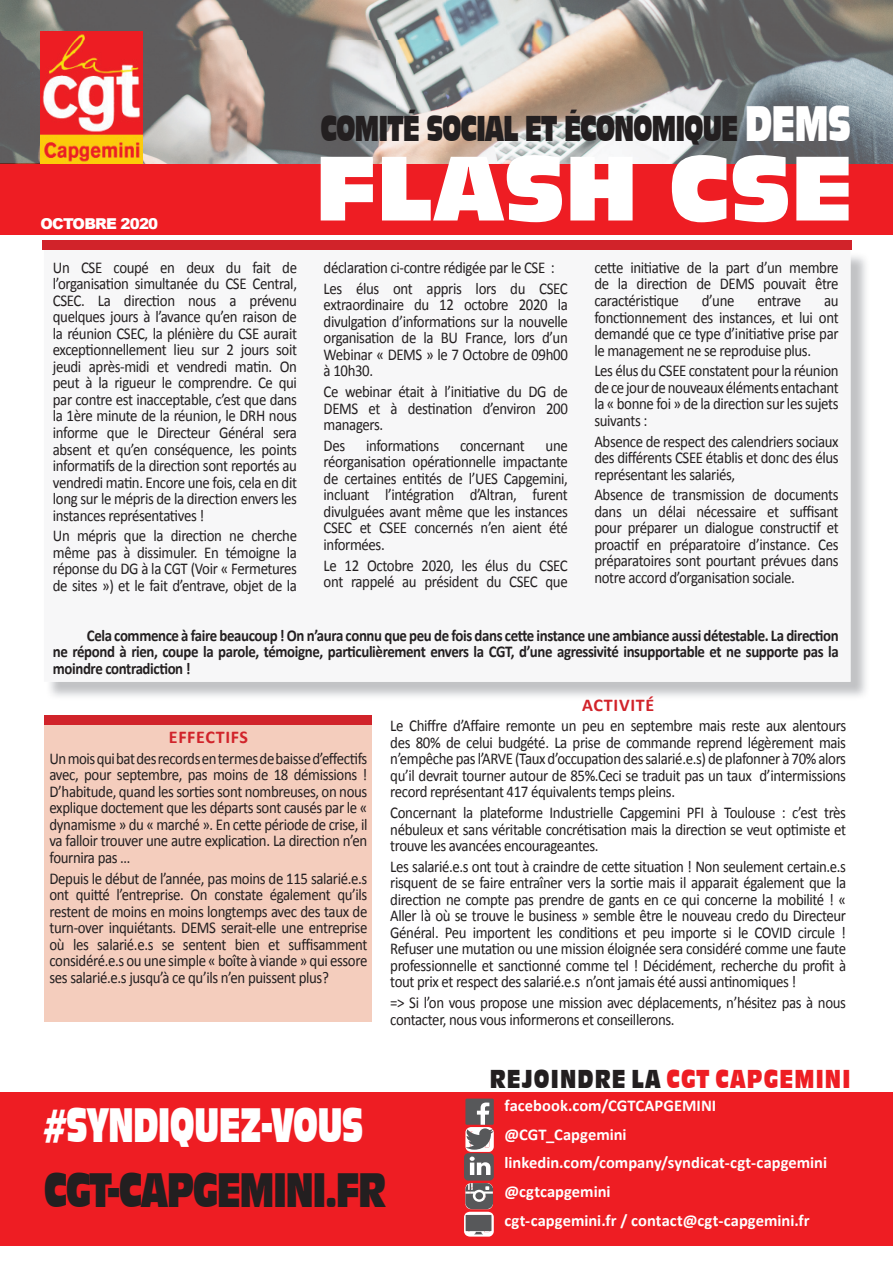
<style>
.page{position:relative;width:893px;height:1263px;background:#fff}
.page>*{position:absolute;margin:0;border:0;box-sizing:border-box;transform-origin:0 0}
.t1{font:85.65px "Incised 901 BT Compact";letter-spacing:-.005em;color:#fff}
.t2{font:45px "Incised 901 BT Compact";letter-spacing:-.05em;color:#231f20;scale:.74 1}
.t3{font:45px "Incised 901 BT Compact";letter-spacing:-.025em;color:#fff;scale:.67 1}
.t4{font:33.45px "Incised 901 BT Compact";letter-spacing:-.05em;color:#231f20;scale:.7 1}
.t5{font:24.15px "Incised 901 BT Compact";letter-spacing:.06em;color:#ee1d23;scale:.78 1}
.t6{font:700 18px "Calibri";letter-spacing:.04em;color:#d1232a}
.t7{font:16.5px/16.5px "Calibri";letter-spacing:-.025em;color:#231f20;text-align:justify;scale:.9 1}
.t8{font:700 16.5px/16.5px "Calibri";letter-spacing:-.025em;color:#231f20;text-align:justify;scale:.9 1}
.t9{font:700 16.5px/28.7px "Calibri";color:#fff}
.t10{font:900 15px "Arial";letter-spacing:-.05em;color:#fff}
.s1{font-size:46.5px;color:#fff}
.s2{color:#231f20}
</style>
<div class="page">
<div style="left:0;top:164px;width:893px;height:71px;background:#ee1d23"></div>
<img style="left:0;top:0;width:446px;height:41px">
<img style="left:446px;top:0;width:447px;height:164px">
<img style="left:0;top:41px;width:40px;height:123px">
<img style="left:143px;top:41px;width:304px;height:123px">
<img style="left:50px;top:256px;width:816px;height:441px">
<svg style="left:50px;top:256px;width:800px;height:426px"></svg>
<div style="left:45px;top:724px;width:327px;height:298px;background:#f4cdbd"></div>
<div style="left:43px;top:240px;width:809px;height:10px;background:#d1232a"></div>
<img style="left:40px;top:32px;width:103px;height:132px">
<div style="left:0;top:1092px;width:893px;height:154px;background:#ee1d23"></div>
<div style="left:465px;top:1098px;width:29px;height:27px;background:#57585a;border-radius:2px"></div>
<img style="left:464px;top:1212px;width:30px;height:24px">
<svg style="left:464px;top:1102px;width:30px;height:107px"></svg>
<div style="left:466px;top:1215px;width:25px;height:16px;background:#57585a"></div>
<svg style="left:474px;top:1231px;width:15px;height:3px"></svg>
<div style="left:45px;top:715px;width:327px;height:9px;background:#d1232a"></div>
<p class="t10" style="left:40px;top:213px;width:119px">OCTOBRE 2020</p>
<p class="t7" style="left:53px;top:259px;width:273px">Un CSE coupé en deux du fait de l’organisation simultanée du CSE Central, CSEC. La direction nous a prévenu quelques jours à l’avance qu’en raison de la réunion CSEC, la plénière du CSE aurait exceptionnellement lieu sur 2 jours soit jeudi après-midi et vendredi matin. On peut à la rigueur le comprendre. Ce qui par contre est inacceptable, c’est que dans la 1ère minute de la réunion, le DRH nous informe que le Directeur Général sera absent et qu’en conséquence, les points informatifs de la direction sont reportés au vendredi matin. Encore une fois, cela en dit long sur le mépris de la direction envers les instances représentatives !</p>
<p class="t7" style="left:53px;top:528px;width:273px">Un mépris que la direction ne cherche même pas à dissimuler. En témoigne la réponse du DG à la CGT (Voir « Fermetures de sites ») et le fait d’entrave, objet de la</p>
<h3 class="t4" style="left:321px;top:109px;width:759px">COMITÉ SOCIAL ET ÉCONOMIQUE <span class="s1">DEMS</span></h3>
<h1 class="t1" style="left:315px;top:138px;width:540px">FLASH CSE</h1>
<p class="t7" style="left:324px;top:257px;width:273px;line-height:20.7px">déclaration ci-contre rédigée par le CSE :<br>Les élus ont appris lors du CSEC</p>
<p class="t7" style="left:324px;top:297px;width:273px">extraordinaire du 12 octobre 2020 la divulgation d’informations sur la nouvelle organisation de la BU France, lors d’un Webinar « DEMS » le 7 Octobre de 09h00 à 10h30.</p>
<p class="t7" style="left:324px;top:383px;width:273px">Ce webinar était à l’initiative du DG de DEMS et à destination d’environ 200 managers.</p>
<p class="t7" style="left:324px;top:437px;width:25px">Des</p>
<p class="t7" style="left:366px;top:437px;width:83px">informations</p>
<p class="t7" style="left:460px;top:437px;width:74px">concernant</p>
<p class="t7" style="left:324px;top:437px;width:273px;text-indent:222px">une réorganisation opérationnelle impactante de certaines entités de l’UES Capgemini, incluant l’intégration d’Altran, furent divulguées avant même que les instances CSEC et CSEE concernés n’en aient été informées.</p>
<p class="t7" style="left:324px;top:557px;width:273px">Le 12 Octobre 2020, les élus du CSEC ont rappelé au président du CSEC que</p>
<p class="t7" style="left:594px;top:259px;width:273px">cette initiative de la part d’un membre de la direction de DEMS pouvait être caractéristique</p>
<p class="t7" style="left:702px;top:292px;width:38px">d’une</p>
<p class="t7" style="left:758px;top:292px;width:50px">entrave</p>
<p class="t7" style="left:594px;top:292px;width:273px;text-indent:230px">au fonctionnement des instances, et lui ont demandé que ce type d’initiative prise par le management ne se reproduise plus.</p>
<p class="t7" style="left:594px;top:363px;width:273px">Les élus du CSEE constatent pour la réunion de ce jour de nouveaux éléments entachant la « bonne foi » de la direction sur les sujets suivants :</p>
<p class="t7" style="left:594px;top:433px;width:273px">Absence de respect des calendriers sociaux des différents CSEE établis et donc des élus représentant les salariés,</p>
<p class="t7" style="left:594px;top:487px;width:273px">Absence de transmission de documents dans un délai nécessaire et suffisant pour préparer un dialogue constructif et proactif en préparatoire d’instance. Ces préparatoires sont pourtant prévues dans notre accord d’organisation sociale.</p>
<p class="t8" style="left:53px;top:627px;width:875px;text-indent:34px">Cela commence à faire beaucoup ! On n’aura connu que peu de fois dans cette instance une ambiance aussi détestable. La direction ne répond à rien, coupe la parole, témoigne, particulièrement envers la CGT, d’une agressivité insupportable et ne supporte pas la moindre contradiction !</p>
<p class="t6" style="left:169px;top:725px;width:81px">EFFECTIFS</p>
<p class="t7" style="left:49px;top:750px;width:355px">Un mois qui bat des records en termes de baisse d’effectifs avec, pour septembre, pas moins de 18 démissions !<br>D’habitude, quand les sorties sont nombreuses, on nous explique doctement que les départs sont causés par le « dynamisme » du « marché ». En cette période de crise, il va falloir trouver une autre explication. La direction n’en fournira pas …</p>
<p class="t7" style="left:49px;top:870px;width:355px">Depuis le début de l’année, pas moins de 115 salarié.e.s ont quitté l’entreprise. On constate également qu’ils restent de moins en moins longtemps avec des taux de turn-over inquiétants. DEMS serait-elle une entreprise où les salarié.e.s se sentent bien et suffisamment considéré.e.s ou une simple « boîte à viande » qui essore ses salarié.e.s jusqu’à ce qu’ils n’en puissent plus?</p>
<p class="t6" style="left:582px;top:693px;width:74px">ACTIVITÉ</p>
<p class="t7" style="left:390px;top:718px;width:508px">Le Chiffre d’Affaire remonte un peu en septembre mais reste aux alentours des 80% de celui budgété. La prise de commande reprend légèrement mais n’empêche pas l’ARVE (Taux d’occupation des salarié.e.s) de plafonner à 70% alors qu’il devrait tourner autour de 85%.Ceci se traduit pas un taux d’intermissions record représentant 417 équivalents temps pleins.</p>
<p class="t7" style="left:390px;top:804px;width:508px">Concernant la plateforme Industrielle Capgemini PFI à Toulouse : c’est très nébuleux et sans véritable concrétisation mais la direction se veut optimiste et trouve les avancées encourageantes.</p>
<p class="t7" style="left:390px;top:858px;width:508px">Les salarié.e.s ont tout à craindre de cette situation ! Non seulement certain.e.s risquent de se faire entraîner vers la sortie mais il apparait également que la direction ne compte pas prendre de gants en ce qui concerne la mobilité ! « Aller là où se trouve le business » semble être le nouveau credo du Directeur Général. Peu importent les conditions et peu importe si le COVID circule !<br>Refuser une mutation ou une mission éloignée sera considéré comme une faute professionnelle et sanctionné comme tel ! Décidément, recherche du profit à tout prix et respect des salarié.e.s n’ont jamais été aussi antinomiques !</p>
<p class="t7" style="left:390px;top:994px;width:508px">=&gt; Si l’on vous propose une mission avec déplacements, n’hésitez pas à nous contacter, nous vous informerons et conseillerons.</p>
<h3 class="t5" style="left:490px;top:1064px;width:464px"><span class="s2">REJOINDRE LA</span> CGT CAPGEMINI</h3>
<h2 class="t3" style="left:44px;top:1098px;width:479px">#SYNDIQUEZ-VOUS</h2>
<p class="t9" style="left:504px;top:1091px;width:324px">facebook.com/CGTCAPGEMINI @CGT_Capgemini linkedin.com/company/syndicat-cgt-capgemini @cgtcapgemini<br>cgt-capgemini.fr / contact@cgt-capgemini.fr</p>
<h2 class="t2" style="left:44px;top:1163px;width:464px">CGT-CAPGEMINI.FR</h2>
</div>
